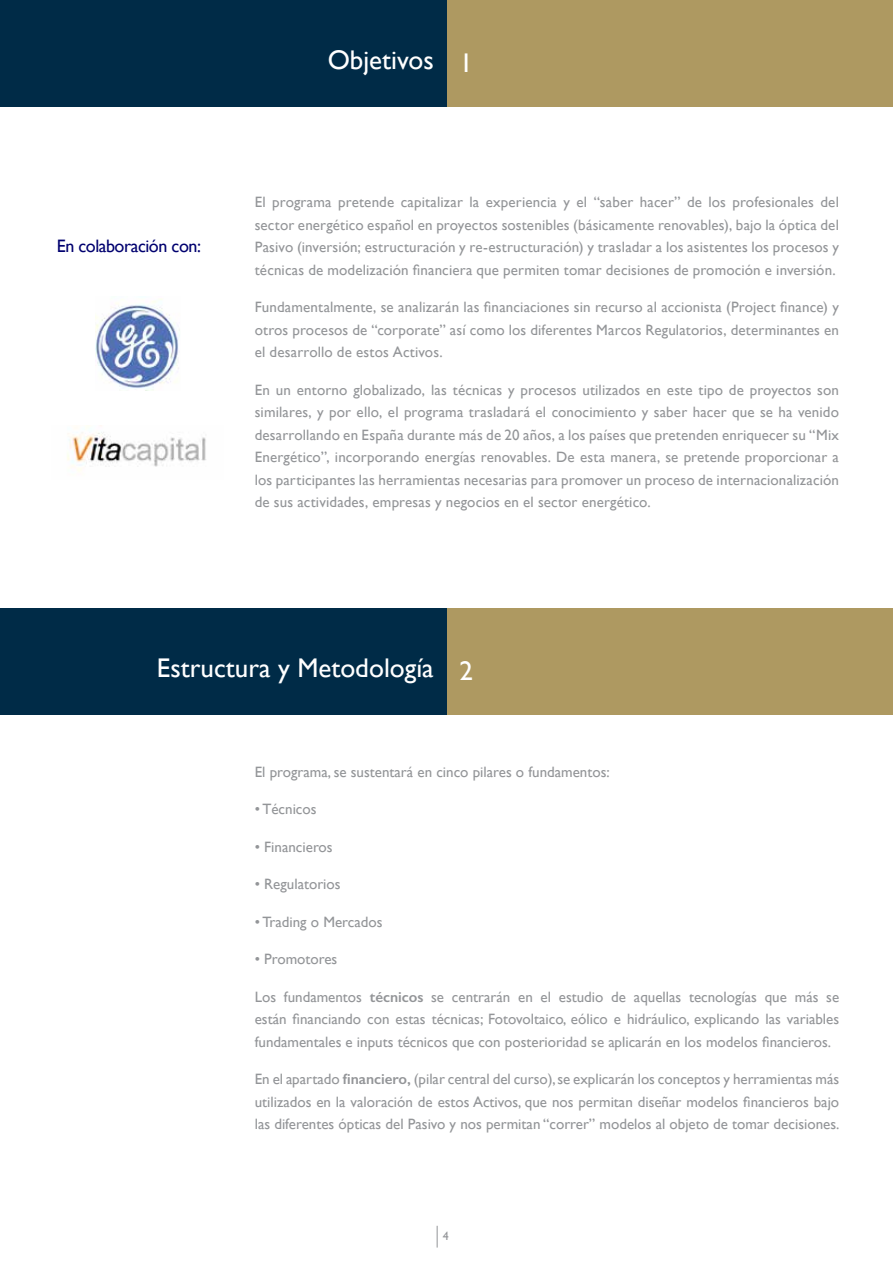
<style>
.page{position:relative;width:893px;height:1263px;background:#fff}
.page>*{position:absolute;margin:0;border:0;box-sizing:border-box;transform-origin:0 0}
.t1{font:27px "Gill Sans";color:#fff}
.t2{font:18px "Gill Sans";letter-spacing:-.025em;color:#00006f}
.t3{font:15px/22.5px "Gill Sans";color:#939598;text-align:justify}
.t4{font:12px "Gill Sans";color:#939598}
.s1{font-weight:600}
</style>
<div class="page">
<svg style="left:437px;top:1226px;width:1px;height:21px"></svg>
<div style="left:0;top:0;width:448px;height:106px;background:#002b47"></div>
<div style="left:448px;top:0;width:445px;height:106px;background:#ae9961"></div>
<div style="left:0;top:608px;width:448px;height:107px;background:#002b47"></div>
<div style="left:448px;top:608px;width:445px;height:107px;background:#ae9961"></div>
<img style="left:95px;top:298px;width:85px;height:92px">
<img style="left:67px;top:425px;width:139px;height:47px">
<p class="t2" style="left:57px;top:235px;width:146px">En colaboración con:</p>
<h1 class="t1" style="left:328px;top:44px;width:147px">Objetivos 1</h1>
<p class="t3" style="left:255px;top:191px;width:586px">El programa pretende capitalizar la experiencia y el “saber hacer” de los profesionales del sector energético español en proyectos sostenibles (básicamente renovables), bajo la óptica del Pasivo (inversión; estructuración y re-estructuración) y trasladar a los asistentes los procesos y técnicas de modelización financiera que permiten tomar decisiones de promoción e inversión.</p>
<p class="t3" style="left:255px;top:296px;width:586px">Fundamentalmente, se analizarán las financiaciones sin recurso al accionista (Project finance) y otros procesos de “corporate” así como los diferentes Marcos Regulatorios, determinantes en el desarrollo de estos Activos.</p>
<p class="t3" style="left:255px;top:378px;width:586px">En un entorno globalizado, las técnicas y procesos utilizados en este tipo de proyectos son similares, y por ello, el programa trasladará el conocimiento y saber hacer que se ha venido desarrollando en España durante más de 20 años, a los países que pretenden enriquecer su “Mix Energético”, incorporando energías renovables. De esta manera, se pretende proporcionar a los participantes las herramientas necesarias para promover un proceso de internacionalización de sus actividades, empresas y negocios en el sector energético.</p>
<h1 class="t1" style="left:157px;top:652px;width:318px">Estructura y Metodología 2</h1>
<p class="t3" style="left:255px;top:760px;width:357px">El programa, se sustentará en cinco pilares o fundamentos:</p>
<p class="t3" style="left:255px;top:798px;width:63px">• Técnicos</p>
<p class="t3" style="left:255px;top:835px;width:79px">• Financieros</p>
<p class="t3" style="left:255px;top:873px;width:87px">• Regulatorios</p>
<p class="t3" style="left:255px;top:910px;width:129px">• Trading o Mercados</p>
<p class="t3" style="left:255px;top:948px;width:84px">• Promotores</p>
<p class="t3" style="left:255px;top:985px;width:586px">Los fundamentos <span class="s1">técnicos</span> se centrarán en el estudio de aquellas tecnologías que más se están financiando con estas técnicas; Fotovoltaico, eólico e hidráulico, explicando las variables fundamentales e inputs técnicos que con posterioridad se aplicarán en los modelos financieros.</p>
<p class="t3" style="left:255px;top:1068px;width:586px">En el apartado <span class="s1">financiero,</span> (pilar central del curso), se explicarán los conceptos y herramientas más utilizados en la valoración de estos Activos, que nos permitan diseñar modelos financieros bajo las diferentes ópticas del Pasivo y nos permitan “correr” modelos al objeto de tomar decisiones.</p>
<p class="t4" style="left:443px;top:1229px;width:7px">4</p>
</div>
